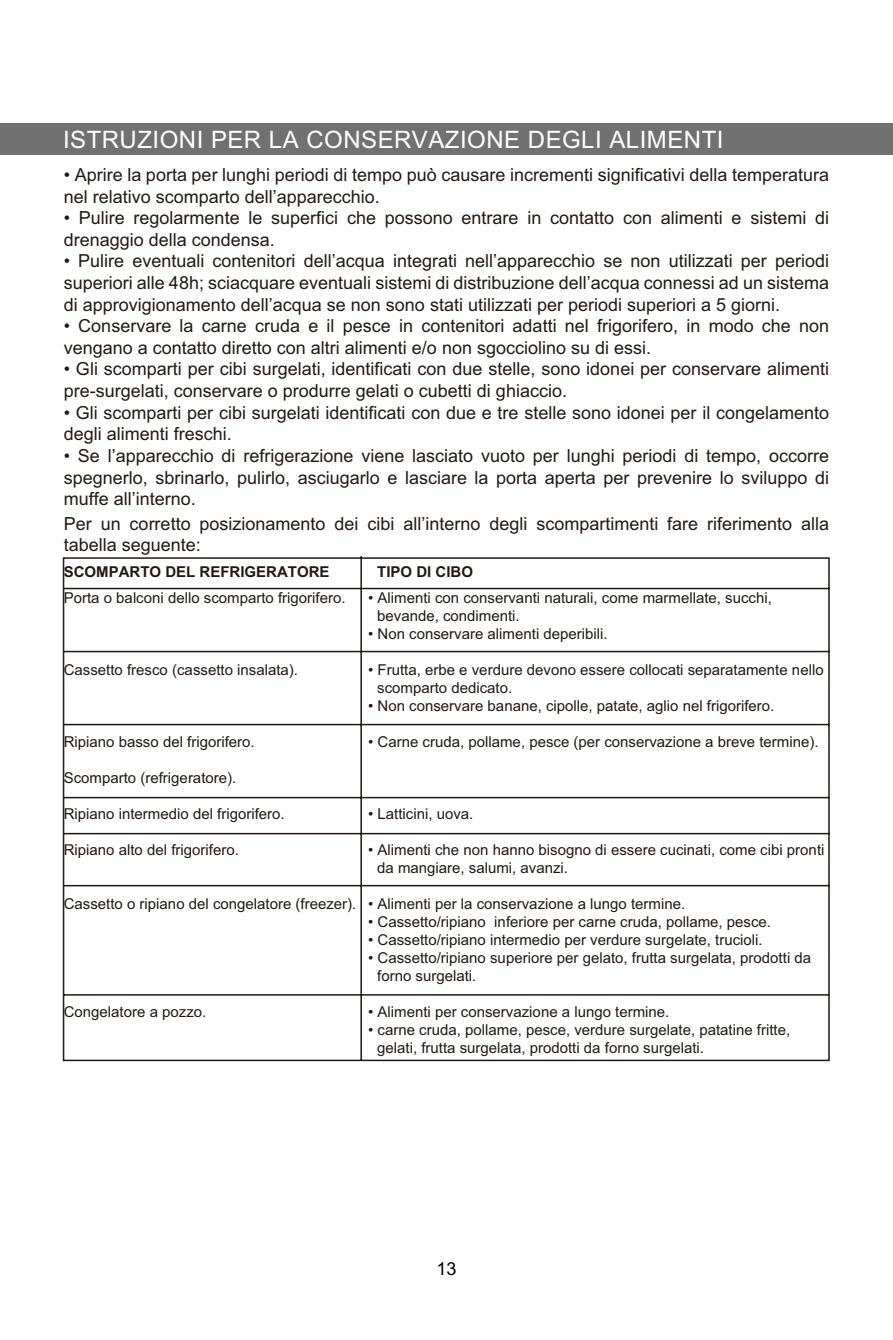
<style>
.page{position:relative;width:893px;height:1340px;background:#fff}
.page>*{position:absolute;margin:0;border:0;box-sizing:border-box;transform-origin:0 0}
.t1{font:24.07px "Arial";letter-spacing:.02em;color:#fff}
.t2{font:18px/21.6px "Arial";color:#221815}
.t3{font:18px "Arial";color:#000}
.t4{font:15.08px/18px "Arial";color:#221815}
.t5{font:700 15.08px "Arial";color:#221815}
</style>
<div class="page">
<div style="left:0;top:123px;width:893px;height:31px;background:#727171"></div>
<svg style="left:62px;top:556px;width:768px;height:505px"></svg>
<h1 class="t1" style="left:63px;top:124px;width:662px">ISTRUZIONI PER LA CONSERVAZIONE DEGLI ALIMENTI</h1>
<p class="t2" style="left:64px;top:164px;width:767px">• Aprire la porta per lunghi periodi di tempo può causare incrementi significativi della temperatura nel relativo scomparto dell’apparecchio.</p>
<p class="t2" style="left:64px;top:207px;width:767px">• Pulire regolarmente le superfici che possono entrare in contatto con alimenti e sistemi di drenaggio della condensa.</p>
<p class="t2" style="left:64px;top:250px;width:767px;text-align:justify">• Pulire eventuali contenitori dell’acqua integrati nell’apparecchio se non utilizzati per periodi superiori alle 48h; sciacquare eventuali sistemi di distribuzione dell’acqua connessi ad un sistema di approvigionamento dell’acqua se non sono stati utilizzati per periodi superiori a 5 giorni.</p>
<p class="t2" style="left:64px;top:315px;width:767px">• Conservare la carne cruda e il pesce in contenitori adatti nel frigorifero, in modo che non vengano a contatto diretto con altri alimenti e/o non sgocciolino su di essi.</p>
<p class="t2" style="left:64px;top:358px;width:767px">• Gli scomparti per cibi surgelati, identificati con due stelle, sono idonei per conservare alimenti pre-surgelati, conservare o produrre gelati o cubetti di ghiaccio.</p>
<p class="t2" style="left:64px;top:402px;width:767px">• Gli scomparti per cibi surgelati identificati con due e tre stelle sono idonei per il congelamento degli alimenti freschi.</p>
<p class="t2" style="left:64px;top:445px;width:767px;text-align:justify">• Se l’apparecchio di refrigerazione viene lasciato vuoto per lunghi periodi di tempo, occorre spegnerlo, sbrinarlo, pulirlo, asciugarlo e lasciare la porta aperta per prevenire lo sviluppo di muffe all’interno.</p>
<p class="t2" style="left:64px;top:512px;width:767px">Per un corretto posizionamento dei cibi all’interno degli scompartimenti fare riferimento alla tabella seguente:</p>
<p class="t5" style="left:64px;top:562px;width:267px">SCOMPARTO DEL REFRIGERATORE</p>
<p class="t4" style="left:64px;top:588px;width:283px">Porta o balconi dello scomparto frigorifero.</p>
<p class="t5" style="left:377px;top:562px;width:97px">TIPO DI CIBO</p>
<p class="t4" style="left:377px;top:588px;width:396px;text-indent:-9px">• Alimenti con conservanti naturali, come marmellate, succhi, bevande, condimenti.</p>
<p class="t4" style="left:368px;top:624px;width:241px">• Non conservare alimenti deperibili.</p>
<p class="t4" style="left:377px;top:660px;width:448px;text-indent:-9px">• Frutta, erbe e verdure devono essere collocati separatamente nello scomparto dedicato.</p>
<p class="t4" style="left:368px;top:696px;width:408px">• Non conservare banane, cipolle, patate, aglio nel frigorifero.</p>
<p class="t4" style="left:368px;top:732px;width:452px">• Carne cruda, pollame, pesce (per conservazione a breve termine).</p>
<p class="t4" style="left:64px;top:660px;width:236px">Cassetto fresco (cassetto insalata).</p>
<p class="t4" style="left:64px;top:732px;width:192px">Ripiano basso del frigorifero.</p>
<p class="t4" style="left:64px;top:768px;width:174px">Scomparto (refrigeratore).</p>
<p class="t4" style="left:64px;top:804px;width:222px">Ripiano intermedio del frigorifero.</p>
<p class="t4" style="left:64px;top:840px;width:177px">Ripiano alto del frigorifero.</p>
<p class="t4" style="left:64px;top:894px;width:294px">Cassetto o ripiano del congelatore (freezer).</p>
<p class="t4" style="left:368px;top:804px;width:107px">• Latticini, uova.</p>
<p class="t4" style="left:377px;top:840px;width:449px;text-indent:-9px">• Alimenti che non hanno bisogno di essere cucinati, come cibi pronti da mangiare, salumi, avanzi.</p>
<p class="t4" style="left:368px;top:894px;width:319px">• Alimenti per la conservazione a lungo termine.</p>
<p class="t4" style="left:368px;top:912px;width:404px">• Cassetto/ripiano inferiore per carne cruda, pollame, pesce.</p>
<p class="t4" style="left:368px;top:930px;width:396px">• Cassetto/ripiano intermedio per verdure surgelate, trucioli.</p>
<p class="t4" style="left:377px;top:948px;width:435px;text-indent:-9px">• Cassetto/ripiano superiore per gelato, frutta surgelata, prodotti da forno surgelati.</p>
<p class="t4" style="left:368px;top:1002px;width:303px">• Alimenti per conservazione a lungo termine.</p>
<p class="t4" style="left:377px;top:1020px;width:415px;text-indent:-9px">• carne cruda, pollame, pesce, verdure surgelate, patatine fritte, gelati, frutta surgelata, prodotti da forno surgelati.</p>
<p class="t4" style="left:64px;top:1002px;width:144px">Congelatore a pozzo.</p>
<p class="t3" style="left:436px;top:1258px;width:22px">13</p>
</div>
